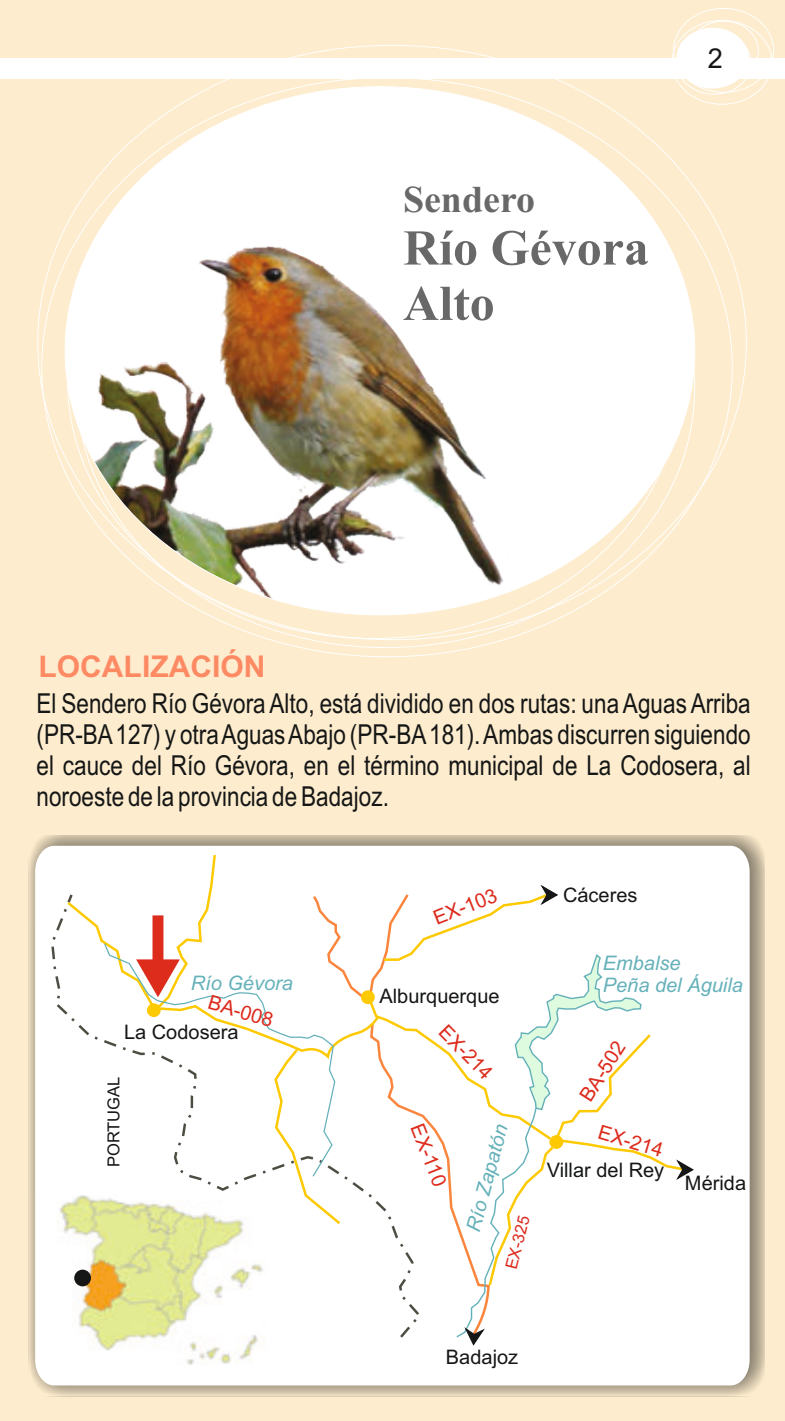
<style>
.page{position:relative;width:785px;height:1421px;background:#fff}
.page>*{position:absolute;margin:0;border:0;box-sizing:border-box;transform-origin:0 0}
.t1{font:700 50px/55.5px "Times New Roman";color:#686868}
.t2{font:700 38px "Times New Roman";color:#686868}
.t3{font:700 30px "Arial";color:#fe8a64}
.t4{font:27.5px/31.2px "Arial Narrow";color:#151616;text-align:justify}
.t5{font:27.5px "Arial";color:#151616}
.t6{font:20px "Arial";color:#151616}
.t7{font:italic 20px/22.2px "Arial";color:#64b1b9}
.t8{font:20px "Arial";color:#dd2b1c}
.t9{font:16.5px "Arial";color:#151616}
.t10{font:16.25px "Arial";color:#dd2b1c}
</style>
<div class="page">
<div style="left:0;top:0;width:784px;height:1421px;background:#fdeccd"></div>
<div style="left:65px;top:87px;width:629px;height:528px;background:#fff;border-radius:50%"></div>
<img style="left:65px;top:246px;width:442px;height:369px">
<div style="left:0;top:58px;width:784px;height:21px;background:#fff"></div>
<div style="left:29px;top:835px;width:735px;height:561px;background:#151616;opacity:.57"></div>
<div style="left:35px;top:846px;width:714px;height:539px;background:#fff"></div>
<img style="left:55px;top:1340px;width:212px;height:25px">
<div style="left:50px;top:892px;width:15px;height:448px;background:#fff"></div>
<svg style="left:65px;top:852px;width:630px;height:495px;background:#faf9f1"></svg>
<div style="left:676px;top:28px;width:72px;height:60px;background:#fff;border:1px solid #fff;border-radius:50%"></div>
<div style="left:688px;top:21px;width:70px;height:59px;border:1px solid #fff;border-radius:50%"></div>
<p class="t3" style="left:39px;top:656px;width:228px">LOCALIZACIÓN</p>
<h2 class="t2" style="left:403px;top:186px;width:134px">Sendero</h2>
<h1 class="t1" style="left:403px;top:225px;width:247px">Río Gévora<br>Alto</h1>
<p class="t5" style="left:708px;top:48px;width:17px">2</p>
<p class="t4" style="left:36px;top:690px;width:715px">El Sendero Río Gévora Alto, está dividido en dos rutas: una Aguas Arriba (PR-BA 127) y otra Aguas Abajo (PR-BA 181). Ambas discurren siguiendo el cauce del Río Gévora, en el término municipal de La Codosera, al noroeste de la provincia de Badajoz.</p>
<p class="t7" style="left:191px;top:973px;width:104px">Río Gévora</p>
<p class="t8" style="left:211px;top:994px;width:68px;rotate:17deg">BA-008</p>
<p class="t6" style="left:124px;top:1024px;width:116px">La Codosera</p>
<p class="t9" style="left:107px;top:1167px;width:92px;rotate:-90deg">PORTUGAL</p>
<p class="t8" style="left:431px;top:911px;width:68px;rotate:-21deg">EX-103</p>
<p class="t6" style="left:379px;top:988px;width:122px">Alburquerque</p>
<p class="t8" style="left:448px;top:1023px;width:68px;rotate:46deg">EX-214</p>
<p class="t8" style="left:423px;top:1122px;width:67px;rotate:68deg">EX-110</p>
<p class="t7" style="left:464px;top:1228px;width:112px;rotate:-75deg">Río Zapatón</p>
<p class="t10" style="left:505px;top:1267px;width:56px;rotate:-76deg">EX-325</p>
<p class="t6" style="left:563px;top:887px;width:76px">Cáceres</p>
<p class="t7" style="left:602px;top:954px;width:142px">Embalse<br>Peña del Águila</p>
<p class="t8" style="left:578px;top:1095px;width:68px;rotate:-57deg">BA-502</p>
<p class="t8" style="left:601px;top:1124px;width:68px;rotate:17deg">EX-214</p>
<p class="t6" style="left:546px;top:1162px;width:119px">Villar del Rey</p>
<p class="t6" style="left:685px;top:1176px;width:63px">Mérida</p>
<p class="t6" style="left:446px;top:1349px;width:74px">Badajoz</p>
</div>
